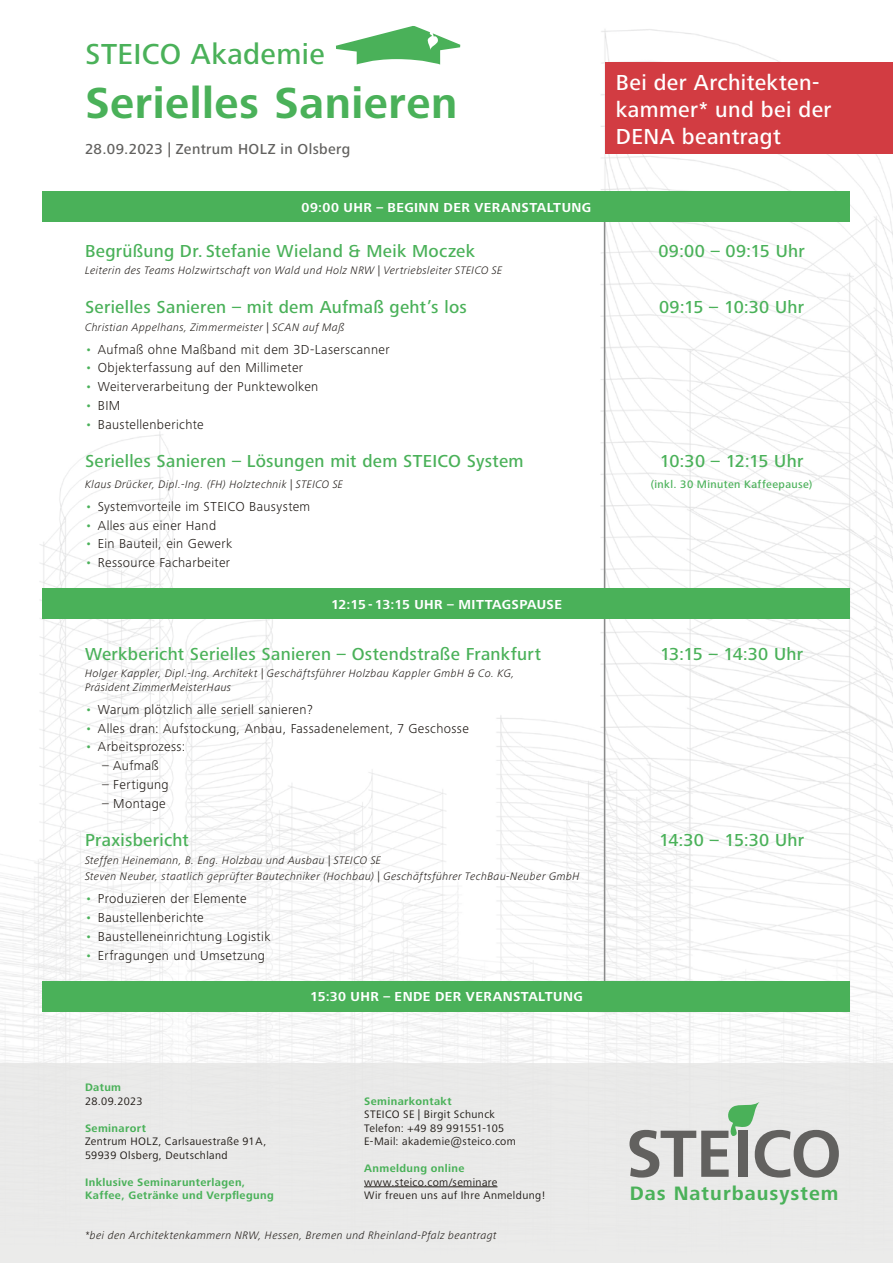
<style>
.page{position:relative;width:893px;height:1263px;background:#fff}
.page>*{position:absolute;margin:0;border:0;box-sizing:border-box;transform-origin:0 0}
.t1{font:700 45px "Frutiger Next LTW1 G";letter-spacing:.01em;color:#4ab159}
.t2{font:500 30px "Frutiger Next LTW1 G";letter-spacing:.015em;color:#4ab159}
.t3{font:500 22.5px/27px "Frutiger Next LTW1 G";letter-spacing:.015em;color:#fff}
.t4{font:700 20.1px "Frutiger Next LTW1 G";letter-spacing:.05em;color:#4ab159}
.t5{font:500 18px "Frutiger Next LTW1 G";letter-spacing:.015em;color:#4ab159}
.t6{font:500 15px "Frutiger Next LTW1 G";letter-spacing:.025em;color:#62615f}
.t7{font:300 13.5px "Frutiger Next LTW1 G";letter-spacing:.03em;color:#1f1a16}
.t8{font:700 13.5px "Frutiger Next LTW1 G";letter-spacing:.035em;color:#fff}
.t9{font:italic 300 11.25px/13.5px "Frutiger Next LTW1 G";letter-spacing:.035em;color:#1f1a16}
.t10{font:11.25px/13.5px "Frutiger Next LTW1 G";letter-spacing:.035em;color:#1f1a16}
.t11{font:700 11.25px/13.5px "Frutiger Next LTW1 G";letter-spacing:.035em;color:#4ab159}
.t12{font:500 11.25px "Frutiger Next LTW1 G";letter-spacing:.035em;color:#4ab159}
.s1{color:#4ab159}
</style>
<div class="page">
<img style="left:0;top:29px;width:893px;height:1034px">
<div style="left:0;top:1063px;width:893px;height:200px;background:#e5e5e4"></div>
<hr style="left:364px;top:1186px;width:133px;height:1px;background:#1f1a16">
<hr style="left:604px;top:204px;width:1px;height:794px;background:#8a8b8b">
<div style="left:43px;top:588px;width:807px;height:31px;background:#4ab159"></div>
<div style="left:43px;top:191px;width:807px;height:31px;background:#4ab159"></div>
<div style="left:43px;top:981px;width:807px;height:31px;background:#4ab159"></div>
<div style="left:605px;top:63px;width:288px;height:91px;background:#d23c42"></div>
<svg style="left:629px;top:1102px;width:210px;height:75px"></svg>
<svg style="left:336px;top:26px;width:124px;height:39px"></svg>
<h2 class="t2" style="left:85px;top:37px;width:241px">STEICO Akademie</h2>
<h1 class="t1" style="left:85px;top:77px;width:374px">Serielles Sanieren</h1>
<h3 class="t6" style="left:85px;top:141px;width:267px">28.09.2023 | Zentrum HOLZ in Olsberg</h3>
<p class="t8" style="left:302px;top:199px;width:291px">09:00 UHR – BEGINN DER VERANSTALTUNG</p>
<h3 class="t3" style="left:616px;top:69px;width:217px">Bei der Architekten&shy;kammer* und bei der<br>DENA beantragt</h3>
<h3 class="t5" style="left:85px;top:240px;width:391px">Begrüßung Dr. Stefanie Wieland &amp; Meik Moczek</h3>
<h3 class="t5" style="left:658px;top:240px;width:148px">09:00 – 09:15 Uhr</h3>
<p class="t9" style="left:85px;top:264px;width:419px">Leiterin des Teams Holzwirtschaft von Wald und Holz NRW | Vertriebsleiter STEICO SE</p>
<h3 class="t5" style="left:85px;top:297px;width:383px">Serielles Sanieren – mit dem Aufmaß geht’s los</h3>
<h3 class="t5" style="left:659px;top:297px;width:147px">09:15 – 10:30 Uhr</h3>
<p class="t9" style="left:85px;top:320px;width:261px">Christian Appelhans, Zimmermeister | SCAN auf Maß</p>
<p class="t7" style="left:85px;top:341px;width:306px"><span class="s1">•</span> Aufmaß ohne Maßband mit dem 3D-Laserscanner</p>
<p class="t7" style="left:85px;top:360px;width:220px"><span class="s1">•</span> Objekterfassung auf den Millimeter</p>
<p class="t7" style="left:85px;top:379px;width:235px"><span class="s1">•</span> Weiterverarbeitung der Punktewolken</p>
<p class="t7" style="left:85px;top:398px;width:37px"><span class="s1">•</span> BIM</p>
<p class="t7" style="left:85px;top:416px;width:120px"><span class="s1">•</span> Baustellenberichte</p>
<h3 class="t5" style="left:85px;top:451px;width:440px">Serielles Sanieren – Lösungen mit dem STEICO System</h3>
<h3 class="t5" style="left:660px;top:451px;width:145px">10:30 – 12:15 Uhr</h3>
<p class="t9" style="left:85px;top:477px;width:260px">Klaus Drücker, Dipl.-Ing. (FH) Holztechnik | STEICO SE</p>
<p class="t12" style="left:651px;top:478px;width:163px">(inkl. 30 Minuten Kaffeepause)</p>
<p class="t7" style="left:85px;top:499px;width:227px"><span class="s1">•</span> Systemvorteile im STEICO Bausystem</p>
<p class="t7" style="left:85px;top:517px;width:133px"><span class="s1">•</span> Alles aus einer Hand</p>
<p class="t7" style="left:85px;top:536px;width:149px"><span class="s1">•</span> Ein Bauteil, ein Gewerk</p>
<p class="t7" style="left:85px;top:555px;width:147px"><span class="s1">•</span> Ressource Facharbeiter</p>
<p class="t8" style="left:331px;top:596px;width:232px">12:15 - 13:15 UHR – MITTAGSPAUSE</p>
<h3 class="t5" style="left:85px;top:643px;width:457px">Werkbericht Serielles Sanieren – Ostendstraße Frankfurt</h3>
<h3 class="t5" style="left:660px;top:643px;width:145px">13:15 – 14:30 Uhr</h3>
<p class="t9" style="left:85px;top:667px;width:431px">Holger Kappler, Dipl.-Ing. Architekt | Geschäftsführer Holzbau Kappler GmbH &amp; Co. KG,<br>Präsident ZimmerMeisterHaus</p>
<p class="t7" style="left:85px;top:702px;width:229px"><span class="s1">•</span> Warum plötzlich alle seriell sanieren ?</p>
<p class="t7" style="left:85px;top:720px;width:385px"><span class="s1">•</span> Alles dran: Aufstockung, Anbau, Fassadenelement, 7 Geschosse</p>
<p class="t7" style="left:85px;top:739px;width:102px"><span class="s1">•</span> Arbeitsprozess:</p>
<p class="t7" style="left:102px;top:758px;width:58px">– Aufmaß</p>
<p class="t7" style="left:102px;top:777px;width:68px">– Fertigung</p>
<p class="t7" style="left:102px;top:795px;width:65px">– Montage</p>
<h3 class="t5" style="left:85px;top:830px;width:105px">Praxisbericht</h3>
<h3 class="t5" style="left:659px;top:830px;width:146px">14:30 – 15:30 Uhr</h3>
<p class="t9" style="left:85px;top:852px;width:496px;line-height:16.2px">Steffen Heinemann, B. Eng. Holzbau und Ausbau | STEICO SE<br>Steven Neuber, staatlich geprüfter Bautechniker (Hochbau) | Geschäftsführer TechBau-Neuber GmbH</p>
<p class="t7" style="left:85px;top:891px;width:163px"><span class="s1">•</span> Produzieren der Elemente</p>
<p class="t7" style="left:85px;top:910px;width:120px"><span class="s1">•</span> Baustellenberichte</p>
<p class="t7" style="left:85px;top:928px;width:187px"><span class="s1">•</span> Baustelleneinrichtung Logistik</p>
<p class="t7" style="left:85px;top:947px;width:182px"><span class="s1">•</span> Erfragungen und Umsetzung</p>
<p class="t11" style="left:85px;top:1081px;width:38px">Datum</p>
<p class="t10" style="left:85px;top:1094px;width:59px">28.09.2023</p>
<p class="t11" style="left:85px;top:1121px;width:63px">Seminarort</p>
<p class="t10" style="left:85px;top:1135px;width:183px">Zentrum HOLZ, Carlsauestraße 91 A,<br>59939 Olsberg, Deutschland</p>
<p class="t11" style="left:85px;top:1175px;width:190px">Inklusive Seminarunterlagen,<br>Kaffee, Getränke und Verpflegung</p>
<p class="t8" style="left:310px;top:989px;width:274px">15:30 UHR – ENDE DER VERANSTALTUNG</p>
<p class="t11" style="left:364px;top:1094px;width:89px">Seminarkontakt</p>
<p class="t10" style="left:364px;top:1108px;width:153px">STEICO SE | Birgit Schunck<br>Telefon: +49 89 991551-105<br>E-Mail: akademie@steico.com</p>
<p class="t11" style="left:364px;top:1162px;width:102px">Anmeldung online</p>
<p class="t10" style="left:364px;top:1175px;width:183px">www.steico.com/seminare<br>Wir freuen uns auf Ihre Anmeldung !</p>
<p class="t9" style="left:85px;top:1229px;width:413px">*bei den Architektenkammern NRW, Hessen, Bremen und Rheinland-Pfalz beantragt</p>
<h3 class="t4" style="left:630px;top:1182px;width:210px">Das Naturbausystem</h3>
</div>
